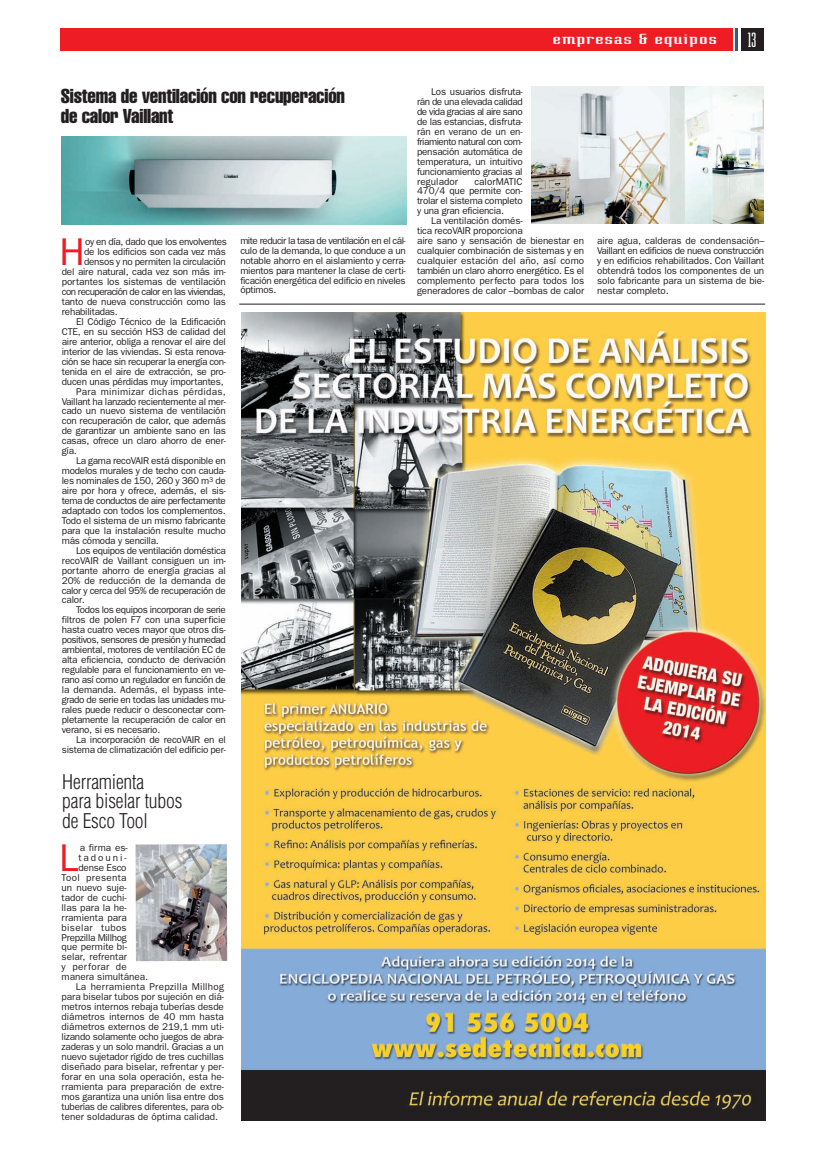
<style>
.page{position:relative;width:823px;height:1163px;background:#fff}
.page>*{position:absolute;margin:0;border:0;box-sizing:border-box;transform-origin:0 0}
.t1{font:38.9px "Franklin Gothic";color:#ee1d23}
.t2{font:21.6px "Teknik Plain";color:#fff}
.t3{font:extra-condensed 19.8px/19.8px "Helvetica";letter-spacing:-.01em;color:#231f20}
.t4{font:300 condensed 19.8px/19.8px "Helvetica";letter-spacing:-.01em;color:#231f20}
.t5{font:15.3px "Teknik Plain";letter-spacing:.025em;color:#fff;scale:2.5 1}
.t6{font:9.9px/9.9px "Franklin Gothic";letter-spacing:-.025em;color:#231f20;text-align:justify}
.t7{font:9.9px "Franklin Gothic";color:#231f20}
.t8{font:9.9px "Franklin Gothic";letter-spacing:-.005em;color:#231f20}
.t9{font:9.9px "Franklin Gothic";letter-spacing:-.055em;color:#231f20}
.t10{font:9.9px "Franklin Gothic";letter-spacing:.03em;color:#231f20}
.t11{font:9.9px "Franklin Gothic";letter-spacing:-.05em;color:#231f20}
.t12{font:9.9px "Franklin Gothic";letter-spacing:-.045em;color:#231f20}
.t13{font:9.9px "Franklin Gothic";letter-spacing:.02em;color:#231f20}
.t14{font:9.9px "Franklin Gothic";letter-spacing:.025em;color:#231f20}
.t15{font:9.9px "Franklin Gothic";letter-spacing:.195em;color:#231f20}
</style>
<div class="page">
<div style="left:740px;top:29px;width:23px;height:22px;background:#231f20"></div>
<div style="left:60px;top:29px;width:672px;height:22px;background:#ee1d23"></div>
<hr style="left:735px;top:29px;width:2px;height:22px;background:#345a7d">
<img style="left:241px;top:313px;width:525px;height:808px">
<hr style="left:239px;top:304px;width:526px;height:1px;background:#231f20">
<img style="left:136px;top:844px;width:91px;height:117px">
<img style="left:62px;top:136px;width:345px;height:88px">
<img style="left:532px;top:87px;width:231px;height:137px">
<h3 class="t5" style="left:552px;top:33px;width:67px">empresas &amp; equipos</h3>
<h2 class="t2" style="left:748px;top:33px;width:10px">13</h2>
<h3 class="t3" style="left:61px;top:88px;width:286px">Sistema de ventilación con recuperación de calor Vaillant</h3>
<h1 class="t1" style="left:59px;top:229px;width:27px">H</h1>
<p class="t6" style="left:85px;top:237px;width:143px">oy en día, dado que los envolventes</p>
<p class="t6" style="left:84px;top:247px;width:143px">de los edificios son cada vez más</p>
<p class="t6" style="left:84px;top:257px;width:143px">densos y no permiten la circulación</p>
<p class="t6" style="left:62px;top:267px;width:165px">del aire natural, cada vez son más im-</p>
<p class="t6" style="left:62px;top:277px;width:165px">portantes los sistemas de ventilación</p>
<p class="t9" style="left:62px;top:286px;width:165px">con recuperación de calor en las viviendas,</p>
<p class="t6" style="left:62px;top:297px;width:165px">tanto de nueva construcción como las</p>
<p class="t6" style="left:62px;top:307px;width:58px">rehabilitadas.</p>
<p class="t6" style="left:76px;top:317px;width:151px">El Código Técnico de la Edificación</p>
<p class="t6" style="left:62px;top:327px;width:165px">CTE, en su sección HS3 de calidad del</p>
<p class="t6" style="left:62px;top:336px;width:165px">aire anterior, obliga a renovar el aire del</p>
<p class="t6" style="left:62px;top:346px;width:165px">interior de las viviendas. Si esta renova-</p>
<p class="t6" style="left:62px;top:356px;width:165px">ción se hace sin recuperar la energía con-</p>
<p class="t6" style="left:62px;top:366px;width:165px">tenida en el aire de extracción, se pro-</p>
<p class="t6" style="left:62px;top:376px;width:163px">ducen unas pérdidas muy importantes,</p>
<p class="t14" style="left:76px;top:385px;width:151px">Para minimizar dichas pérdidas,</p>
<p class="t6" style="left:62px;top:396px;width:165px">Vaillant ha lanzado recientemente al mer-</p>
<p class="t6" style="left:62px;top:406px;width:165px">cado un nuevo sistema de ventilación</p>
<p class="t6" style="left:62px;top:416px;width:165px">con recuperación de calor, que además</p>
<p class="t6" style="left:62px;top:426px;width:165px">de garantizar un ambiente sano en las</p>
<p class="t6" style="left:62px;top:436px;width:165px">casas, ofrece un claro ahorro de ener-</p>
<p class="t6" style="left:62px;top:446px;width:16px">gía.</p>
<p class="t6" style="left:76px;top:456px;width:151px">La gama recoVAIR está disponible en</p>
<p class="t6" style="left:62px;top:466px;width:165px">modelos murales y de techo con cauda-</p>
<p class="t6" style="left:62px;top:476px;width:165px">les nominales de 150, 260 y 360 m<sup>3</sup> de</p>
<p class="t6" style="left:62px;top:486px;width:165px">aire por hora y ofrece, además, el sis-</p>
<p class="t12" style="left:62px;top:495px;width:165px">tema de conductos de aire perfectamente</p>
<p class="t6" style="left:62px;top:506px;width:165px">adaptado con todos los complementos.</p>
<p class="t6" style="left:62px;top:515px;width:165px">Todo el sistema de un mismo fabricante</p>
<p class="t6" style="left:62px;top:525px;width:165px">para que la instalación resulte mucho</p>
<p class="t6" style="left:62px;top:535px;width:98px">más cómoda y sencilla.</p>
<p class="t6" style="left:76px;top:545px;width:151px">Los equipos de ventilación doméstica</p>
<p class="t6" style="left:62px;top:555px;width:165px">recoVAIR de Vaillant consiguen un im-</p>
<p class="t6" style="left:62px;top:565px;width:165px">portante ahorro de energía gracias al</p>
<p class="t8" style="left:62px;top:574px;width:165px">20% de reducción de la demanda de</p>
<p class="t6" style="left:62px;top:585px;width:165px">calor y cerca del 95% de recuperación de</p>
<p class="t6" style="left:62px;top:595px;width:24px">calor.</p>
<p class="t6" style="left:76px;top:605px;width:151px">Todos los equipos incorporan de serie</p>
<p class="t6" style="left:62px;top:615px;width:165px">filtros de polen F7 con una superficie</p>
<p class="t6" style="left:62px;top:625px;width:165px">hasta cuatro veces mayor que otros dis-</p>
<p class="t11" style="left:62px;top:634px;width:165px">positivos, sensores de presión y humedad</p>
<p class="t6" style="left:62px;top:645px;width:165px">ambiental, motores de ventilación EC de</p>
<p class="t6" style="left:62px;top:655px;width:165px">alta eficiencia, conducto de derivación</p>
<p class="t6" style="left:62px;top:665px;width:165px">regulable para el funcionamiento en ve-</p>
<p class="t6" style="left:62px;top:675px;width:165px">rano así como un regulador en función de</p>
<p class="t8" style="left:62px;top:684px;width:165px">la demanda. Además, el bypass inte-</p>
<p class="t6" style="left:62px;top:694px;width:165px">grado de serie en todas las unidades mu-</p>
<p class="t6" style="left:62px;top:704px;width:165px">rales puede reducir o desconectar com-</p>
<p class="t6" style="left:62px;top:714px;width:165px">pletamente la recuperación de calor en</p>
<p class="t6" style="left:62px;top:724px;width:100px">verano, si es necesario.</p>
<p class="t6" style="left:76px;top:734px;width:151px">La incorporación de recoVAIR en el</p>
<p class="t6" style="left:62px;top:744px;width:165px">sistema de climatización del edificio per-</p>
<h3 class="t4" style="left:62px;top:772px;width:122px">Herramienta<br>para biselar tubos de Esco Tool</h3>
<h1 class="t1" style="left:59px;top:835px;width:21px">L</h1>
<p class="t6" style="left:80px;top:843px;width:50px">a firma es-</p>
<p class="t15" style="left:78px;top:852px;width:50px">tadouni-</p>
<p class="t6" style="left:78px;top:862px;width:50px">dense Esco</p>
<p class="t10" style="left:62px;top:872px;width:66px">Tool presenta</p>
<p class="t7" style="left:62px;top:881px;width:67px">un nuevo suje-</p>
<p class="t7" style="left:62px;top:891px;width:67px">tador de cuchi-</p>
<p class="t7" style="left:62px;top:901px;width:67px">llas para la he-</p>
<p class="t7" style="left:62px;top:911px;width:67px">rramienta para</p>
<p class="t10" style="left:62px;top:921px;width:67px">biselar tubos</p>
<p class="t6" style="left:62px;top:932px;width:67px">Prepzilla Millhog</p>
<p class="t7" style="left:62px;top:941px;width:67px">que permite bi-</p>
<p class="t7" style="left:62px;top:951px;width:67px">selar, refrentar</p>
<p class="t10" style="left:62px;top:961px;width:67px">y perforar de</p>
<p class="t7" style="left:62px;top:971px;width:88px">manera simultánea.</p>
<p class="t13" style="left:76px;top:981px;width:150px">La herramienta Prepzilla Millhog</p>
<p class="t8" style="left:62px;top:991px;width:164px">para biselar tubos por sujeción en diá-</p>
<p class="t8" style="left:62px;top:1001px;width:164px">metros internos rebaja tuberías desde</p>
<p class="t7" style="left:62px;top:1011px;width:164px">diámetros internos de 40 mm hasta</p>
<p class="t7" style="left:62px;top:1021px;width:164px">diámetros externos de 219,1 mm uti-</p>
<p class="t6" style="left:62px;top:1031px;width:164px">lizando solamente ocho juegos de abra-</p>
<p class="t6" style="left:62px;top:1041px;width:164px">zaderas y un solo mandril. Gracias a un</p>
<p class="t6" style="left:62px;top:1051px;width:164px">nuevo sujetador rígido de tres cuchillas</p>
<p class="t7" style="left:62px;top:1060px;width:164px">diseñado para biselar, refrentar y per-</p>
<p class="t7" style="left:62px;top:1070px;width:164px">forar en una sola operación, esta he-</p>
<p class="t7" style="left:62px;top:1080px;width:164px">rramienta para preparación de extre-</p>
<p class="t6" style="left:62px;top:1091px;width:164px">mos garantiza una unión lisa entre dos</p>
<p class="t6" style="left:62px;top:1101px;width:164px">tuberías de calibres diferentes, para ob-</p>
<p class="t7" style="left:62px;top:1110px;width:158px">tener soldaduras de óptima calidad.</p>
<p class="t6" style="left:240px;top:235px;width:167px">mite reducir la tasa de ventilación en el cál&shy;culo de la demanda, lo que conduce a un notable ahorro en el aislamiento y cerra&shy;mientos para mantener la clase de certi&shy;ficación energética del edificio en niveles óptimos.</p>
<p class="t6" style="left:417px;top:87px;width:107px;text-indent:14px">Los usuarios disfruta&shy;rán de una elevada calidad de vida gracias al aire sano de las estancias, disfruta&shy;rán en verano de un en&shy;friamiento natural con com&shy;pensación automática de temperatura, un intuitivo funcionamiento gracias al regulador</p>
<p class="t6" style="left:417px;top:176px;width:107px;text-indent:57px">calorMATIC 470/4 que permite con&shy;trolar el sistema completo y una gran eficiencia.</p>
<p class="t6" style="left:417px;top:216px;width:169px;text-align:left;text-indent:14px">La ventilación domés-<br>tica recoVAIR proporciona<br>aire sano y sensación de bienestar en cualquier combinación de sistemas y en cualquier estación del año, así como también un claro ahorro energético. Es el complemento perfecto para todos los generadores de calor –bombas de calor</p>
<p class="t6" style="left:597px;top:235px;width:169px">aire agua, calderas de condensación– Vaillant en edificios de nueva construcción y en edificios rehabilitados. Con Vaillant obtendrá todos los componentes de un solo fabricante para un sistema de bie&shy;nestar completo.</p>
</div>
